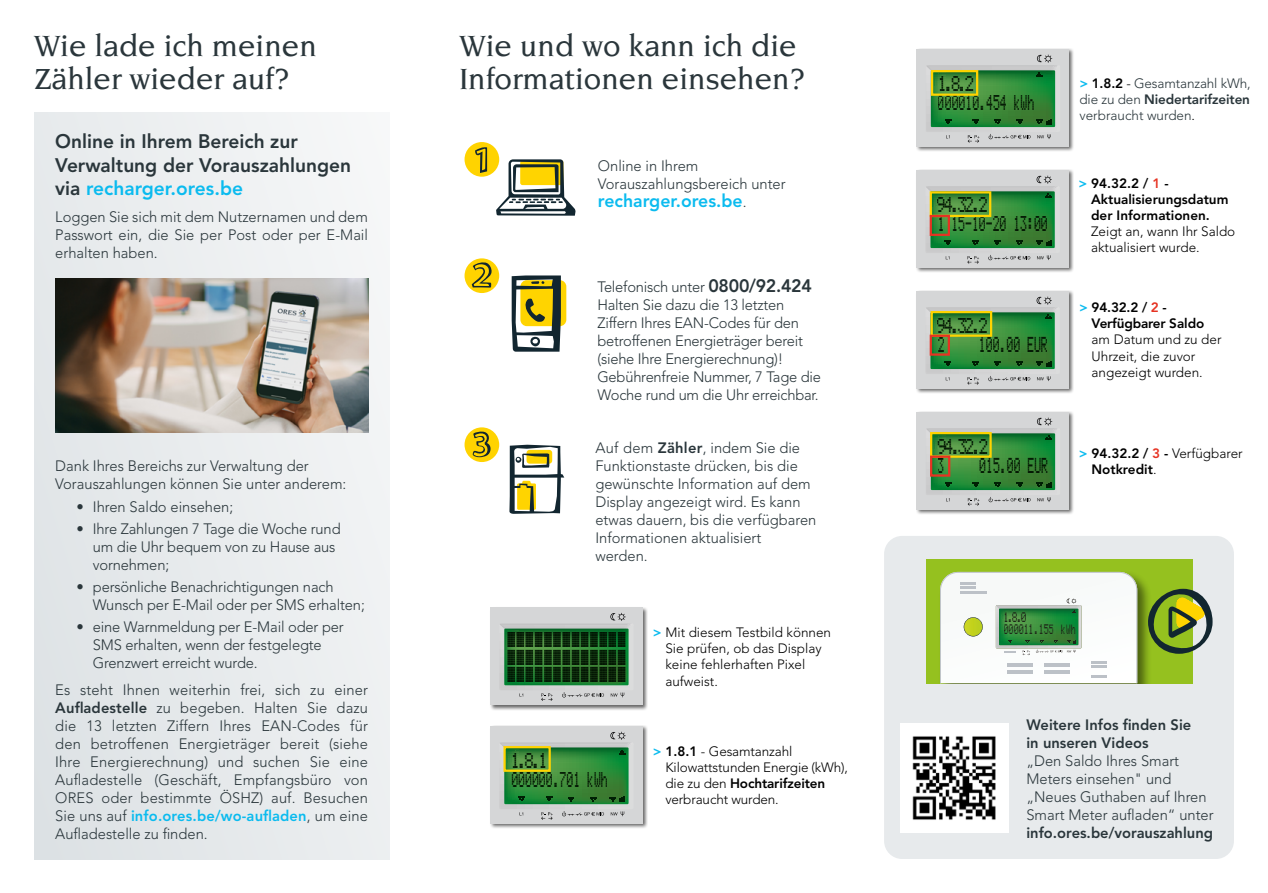
<style>
.page{position:relative;width:1268px;height:893px;background:#fff}
.page>*{position:absolute;margin:0;border:0;box-sizing:border-box;transform-origin:0 0}
.t1{font:500 31.5px/33px "Novarese Std";color:#2a363b}
.t2{font:21.9px/18.9px "LED Calculator";letter-spacing:.005em;color:#001f04;scale:.7 1}
.t3{font:21.9px "LED Calculator";letter-spacing:.005em;color:#001f04;scale:.52 1}
.t4{font:800 19.5px/23.4px "Avenir LT Std";color:#2a363b}
.t5{font:800 18px "Avenir LT Std";color:#0bbbef}
.t6{font:300 15px/18px "Avenir LT Std";color:#2a363b}
.t7{font:800 15px/18px "Avenir LT Std";color:#2a363b}
.t8{font:14.1px/12.1px "LED Calculator";letter-spacing:.005em;color:#1a1f15;scale:.69 1}
.t9{font:300 13.5px/16.2px "Avenir LT Std";color:#000}
.t10{font:800 13.5px/16.2px "Avenir LT Std";color:#000}
.t11{font:300 13.5px/16.2px "Avenir LT Std";letter-spacing:-.01em;color:#2a363b;text-align:justify}
.s1{color:#0bbbef}
.s2{font-weight:800}
.s3{font-weight:800;color:#0bbbef}
.s4{font-weight:300;font-size:15px;color:#2a363b}
.s5{font-weight:800;font-size:18px}
.s6{font-weight:800;color:#000}
.s7{color:#000}
.s8{color:#e63323}
.s9{font-weight:300}
.s10{color:#1a1d15}
.s11{color:#1b1f15}
.s12{color:#1a1e15}
</style>
<div class="page">
<div style="left:34px;top:112px;width:355px;height:748px;background:#e9ecee"></div>
<div style="left:489px;top:725px;width:158px;height:104px;background:#000;opacity:.6"></div>
<div style="left:490px;top:726px;width:152px;height:98px;background:#d5d6d7"></div>
<svg style="left:500px;top:732px;width:129px;height:88px"></svg>
<div style="left:915px;top:48px;width:159px;height:104px;background:#000;opacity:.6"></div>
<div style="left:916px;top:49px;width:152px;height:98px;background:#d5d6d7"></div>
<svg style="left:926px;top:55px;width:130px;height:88px"></svg>
<div style="left:915px;top:169px;width:158px;height:104px;background:#000;opacity:.6"></div>
<div style="left:916px;top:170px;width:152px;height:98px;background:#d5d6d7"></div>
<svg style="left:926px;top:176px;width:129px;height:88px"></svg>
<div style="left:915px;top:290px;width:158px;height:104px;background:#000;opacity:.6"></div>
<div style="left:916px;top:291px;width:152px;height:98px;background:#d5d6d7"></div>
<svg style="left:926px;top:297px;width:129px;height:88px"></svg>
<div style="left:915px;top:411px;width:159px;height:104px;background:#000;opacity:.6"></div>
<div style="left:916px;top:412px;width:152px;height:98px;background:#d5d6d7"></div>
<svg style="left:926px;top:418px;width:130px;height:88px"></svg>
<div style="left:930px;top:70px;width:48px;height:26px;border:2px solid #ffd300"></div>
<div style="left:489px;top:606px;width:158px;height:105px;background:#000;opacity:.6"></div>
<div style="left:490px;top:607px;width:152px;height:98px;background:#d5d6d7"></div>
<svg style="left:500px;top:613px;width:129px;height:88px"></svg>
<div style="left:930px;top:311px;width:62px;height:26px;border:2px solid #ffd300"></div>
<div style="left:929px;top:335px;width:20px;height:21px;border:2px solid #e63323"></div>
<div style="left:929px;top:432px;width:62px;height:26px;border:2px solid #ffd300"></div>
<div style="left:929px;top:456px;width:21px;height:21px;border:2px solid #e63323"></div>
<div style="left:929px;top:191px;width:62px;height:26px;border:2px solid #ffd300"></div>
<div style="left:929px;top:215px;width:20px;height:21px;border:2px solid #e63323"></div>
<div style="left:503px;top:746px;width:47px;height:26px;border:2px solid #ffd300"></div>
<div style="left:883px;top:536px;width:350px;height:323px;background:#e7eaec;border-radius:18px"></div>
<img style="left:900px;top:724px;width:108px;height:108px">
<div style="left:520px;top:280px;width:46px;height:46px;background:#ffd400;border-radius:6px"></div>
<svg style="left:511px;top:275px;width:50px;height:77px"></svg>
<svg style="left:496px;top:159px;width:79px;height:57px"></svg>
<svg style="left:509px;top:445px;width:55px;height:69px"></svg>
<div style="left:464px;top:142px;width:35px;height:35px;background:#ffd300;border-radius:50%"></div>
<svg style="left:475px;top:147px;width:13px;height:26px"></svg>
<div style="left:464px;top:258px;width:35px;height:35px;background:#ffd300;border-radius:50%"></div>
<svg style="left:471px;top:261px;width:21px;height:27px"></svg>
<div style="left:464px;top:427px;width:35px;height:35px;background:#ffd300;border-radius:50%"></div>
<svg style="left:472px;top:430px;width:20px;height:28px"></svg>
<div style="left:925px;top:559px;width:266px;height:124px;background:#95c11f"></div>
<div style="left:937px;top:570px;width:214px;height:113px;background:#000;opacity:.5"></div>
<svg style="left:939px;top:572px;width:197px;height:111px;background:#d7e5d7"></svg>
<svg style="left:1147px;top:589px;width:65px;height:65px"></svg>
<img style="left:55px;top:279px;width:313px;height:153px">
<h1 class="t1" style="left:34px;top:29px;width:284px">Wie lade ich meinen<br>Zähler wieder auf?</h1>
<h3 class="t4" style="left:55px;top:130px;width:297px">Online in Ihrem Bereich zur<br>Verwaltung der Vorauszahlungen via <span class="s1">recharger.ores.be</span></h3>
<p class="t6" style="left:55px;top:208px;width:314px;text-align:justify">Loggen Sie sich mit dem Nutzernamen und dem Passwort ein, die Sie per Post oder per E-Mail erhalten haben.</p>
<p class="t6" style="left:55px;top:457px;width:292px">Dank Ihres Bereichs zur Verwaltung der<br>Vorauszahlungen können Sie unter anderem:</p>
<p class="t6" style="left:77px;top:497px;width:158px">• Ihren Saldo einsehen;</p>
<p class="t6" style="left:93px;top:520px;width:249px;text-indent:-16px">• Ihre Zahlungen 7 Tage die Woche rund um die Uhr bequem von zu Hause aus vornehmen;</p>
<p class="t6" style="left:93px;top:578px;width:273px;text-indent:-16px">• persönliche Benachrichtigungen nach<br>Wunsch per E-Mail oder per SMS erhalten;</p>
<p class="t6" style="left:93px;top:618px;width:252px;text-indent:-16px">• eine Warnmeldung per E-Mail oder per<br>SMS erhalten, wenn der festgelegte<br>Grenzwert erreicht wurde.</p>
<p class="t6" style="left:55px;top:681px;width:314px;text-align:justify">Es steht Ihnen weiterhin frei, sich zu einer <span class="s2">Aufladestelle</span> zu begeben. Halten Sie dazu die 13 letzten Ziffern Ihres EAN-Codes für den betroffenen Energieträger bereit (siehe Ihre Energierechnung) und suchen Sie eine Aufladestelle (Geschäft, Empfangsbüro von ORES oder bestimmte ÖSHZ) auf. Besuchen Sie uns auf <span class="s3">info.ores.be/wo-aufladen</span>, um eine Aufladestelle zu finden.</p>
<h1 class="t1" style="left:459px;top:29px;width:347px">Wie und wo kann ich die<br>Informationen einsehen?</h1>
<p class="t6" style="left:598px;top:157px;width:189px">Online in Ihrem<br>Vorauszahlungsbereich unter</p>
<p class="t5" style="left:598px;top:190px;width:150px">recharger.ores.be<span class="s4">.</span></p>
<p class="t6" style="left:597px;top:278px;width:225px">Telefonisch unter <span class="s5">0800/92.424<br></span>Halten Sie dazu die 13 letzten<br>Ziffern Ihres EAN-Codes für den betroffenen Energieträger bereit (siehe Ihre Energierechnung)!<br>Gebührenfreie Nummer, 7 Tage die<br>Woche rund um die Uhr erreichbar.</p>
<p class="t6" style="left:595px;top:439px;width:222px">Auf dem <span class="s2">Zähler</span>, indem Sie die<br>Funktionstaste drücken, bis die gewünschte Information auf dem<br>Display angezeigt wird. Es kann etwas dauern, bis die verfügbaren<br>Informationen aktualisiert werden.</p>
<h2 class="t2" style="left:506px;top:631px;width:173px;line-height:17.4px;text-align:justify">█████████████ █████████████ █████████████</h2>
<h2 class="t2" style="left:510px;top:751px;width:140px">1.8.1<br>000000.701 kWh</h2>
<p class="t9" style="left:665px;top:624px;width:167px;text-indent:-13px"><span class="s3">&gt;</span> Mit diesem Testbild können<br>Sie prüfen, ob das Display keine fehlerhaften Pixel aufweist.</p>
<p class="t9" style="left:665px;top:743px;width:184px;text-indent:-13px"><span class="s3">&gt;</span> <span class="s2">1.8.1</span> - Gesamtanzahl<br>Kilowattstunden Energie (kWh), die zu den <span class="s2">Hochtarifzeiten </span>verbraucht wurden.</p>
<h2 class="t2" style="left:936px;top:74px;width:140px">1.8.2<br>000010.454 kWh</h2>
<h2 class="t2" style="left:936px;top:195px;width:160px">94.32.2<br>1 15-10-20 13:00</h2>
<h2 class="t2" style="left:936px;top:316px;width:74px">94.32.2<br>2</h2>
<h2 class="t3" style="left:978px;top:330px;width:134px">100.00 EUR</h2>
<p class="t11" style="left:1079px;top:75px;width:173px"><span class="s3">&gt;</span> <span class="s6">1.8.2</span> <span class="s7">-</span> Gesamtanzahl kWh, die zu den <span class="s2">Niedertarifzeiten </span>verbraucht wurden<span class="s7">.</span></p>
<p class="t10" style="left:1090px;top:175px;width:139px;text-indent:-13px"><span class="s1">&gt;</span> 94.32.2 / <span class="s8">1</span> -<br>Aktualisierungsdatum der Informationen.</p>
<p class="t9" style="left:1090px;top:223px;width:146px">Zeigt an, wann Ihr Saldo aktualisiert wurde.</p>
<p class="t10" style="left:1091px;top:299px;width:114px;text-indent:-13px"><span class="s1">&gt;</span> 94.32.2 / <span class="s8">2</span> -<br>Verfügbarer Saldo</p>
<p class="t9" style="left:1091px;top:332px;width:131px">am Datum und zu der<br>Uhrzeit, die zuvor angezeigt wurden.</p>
<h2 class="t2" style="left:936px;top:437px;width:74px">94.32.2<br>3</h2>
<h2 class="t3" style="left:979px;top:451px;width:134px">015.00 EUR</h2>
<p class="t10" style="left:1091px;top:445px;width:153px;text-indent:-13px"><span class="s1">&gt;</span> 94.32.2 / <span class="s8">3</span> - <span class="s9">Verfügbarer<br></span>Notkredit<span class="s9">.</span></p>
<p class="t8" style="left:1002px;top:611px;width:107px"><span class="s10">1</span>.8.0<br><span class="s11">0</span>00011<span class="s11">.15</span><span class="s12">5 kWh</span></p>
<p class="t7" style="left:1026px;top:715px;width:166px">Weitere Infos finden Sie in unseren Videos</p>
<p class="t6" style="left:1026px;top:752px;width:189px">„Den Saldo Ihres Smart<br>Meters einsehen" und „Neues Guthaben auf Ihren<br>Smart Meter aufladen“ unter</p>
<p class="t7" style="left:1026px;top:823px;width:188px">info.ores.be/vorauszahlung</p>
</div>
